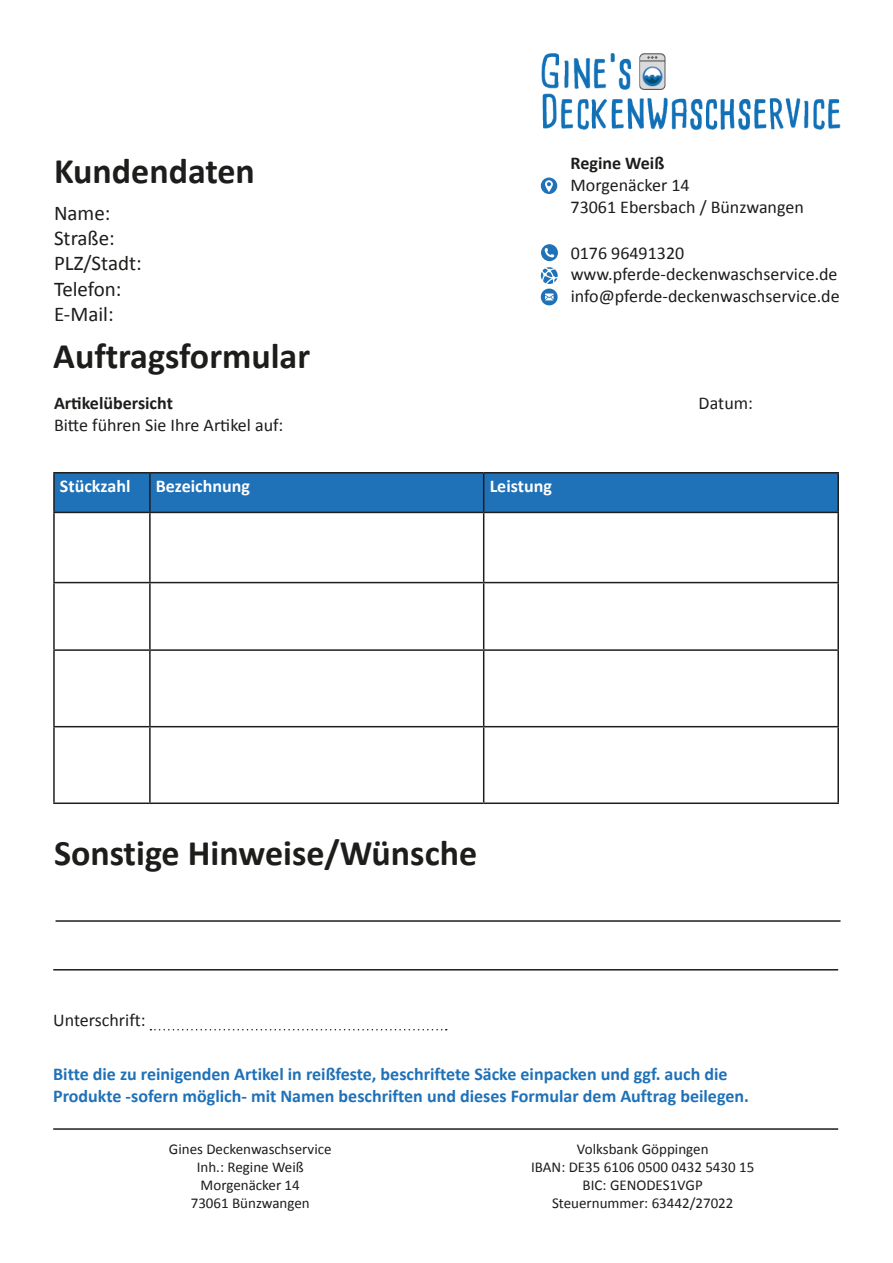
<style>
.page{position:relative;width:893px;height:1263px;background:#fff}
.page>*{position:absolute;margin:0;border:0;box-sizing:border-box;transform-origin:0 0}
.t1{font:700 36px "Calibri";color:#1d1d1b}
.t2{font:21px/25.2px "Calibri";color:#1d1d1b}
.t3{font:18px "Calibri";color:#1d1d1b}
.t4{font:700 18px/21.6px "Calibri";color:#1f71b8}
.t5{font:700 18px "Calibri";color:#fff}
.t6{font:700 18px "Calibri";color:#1d1d1b}
.t7{font:15px/18px "Calibri";color:#1d1d1b;text-align:center}
</style>
<div class="page">
<img style="left:541px;top:53px;width:300px;height:78px">
<div style="left:541px;top:178px;width:16px;height:16px;background:#1f71b8;border-radius:50%"></div>
<svg style="left:545px;top:180px;width:8px;height:12px"></svg>
<svg style="left:541px;top:267px;width:17px;height:38px"></svg>
<svg style="left:541px;top:244px;width:17px;height:17px"></svg>
<div style="left:55px;top:473px;width:782px;height:39px;background:#1f71b8"></div>
<hr style="left:53px;top:472px;width:97px;height:1px;background:#1d1d1b">
<hr style="left:53px;top:473px;width:2px;height:39px;background:#1d1d1b">
<hr style="left:150px;top:472px;width:334px;height:1px;background:#1d1d1b">
<hr style="left:149px;top:473px;width:2px;height:39px;background:#1d1d1b">
<hr style="left:484px;top:472px;width:355px;height:1px;background:#1d1d1b">
<hr style="left:483px;top:473px;width:1px;height:39px;background:#1d1d1b">
<hr style="left:837px;top:473px;width:2px;height:39px;background:#1d1d1b">
<hr style="left:53px;top:512px;width:97px;height:1px;background:#1d1d1b">
<hr style="left:53px;top:513px;width:2px;height:69px;background:#1d1d1b">
<hr style="left:150px;top:512px;width:334px;height:1px;background:#1d1d1b">
<hr style="left:149px;top:513px;width:2px;height:69px;background:#1d1d1b">
<hr style="left:484px;top:512px;width:355px;height:1px;background:#1d1d1b">
<hr style="left:483px;top:513px;width:1px;height:69px;background:#1d1d1b">
<hr style="left:837px;top:513px;width:2px;height:69px;background:#1d1d1b">
<hr style="left:53px;top:582px;width:97px;height:1px;background:#1d1d1b">
<hr style="left:53px;top:583px;width:2px;height:66px;background:#1d1d1b">
<hr style="left:150px;top:582px;width:334px;height:1px;background:#1d1d1b">
<hr style="left:149px;top:583px;width:2px;height:66px;background:#1d1d1b">
<hr style="left:484px;top:582px;width:355px;height:1px;background:#1d1d1b">
<hr style="left:483px;top:583px;width:1px;height:66px;background:#1d1d1b">
<hr style="left:837px;top:583px;width:2px;height:66px;background:#1d1d1b">
<hr style="left:53px;top:649px;width:97px;height:2px;background:#1d1d1b">
<hr style="left:53px;top:651px;width:2px;height:75px;background:#1d1d1b">
<hr style="left:150px;top:649px;width:334px;height:2px;background:#1d1d1b">
<hr style="left:149px;top:651px;width:2px;height:75px;background:#1d1d1b">
<hr style="left:484px;top:649px;width:355px;height:2px;background:#1d1d1b">
<hr style="left:483px;top:651px;width:1px;height:75px;background:#1d1d1b">
<hr style="left:837px;top:651px;width:2px;height:75px;background:#1d1d1b">
<hr style="left:53px;top:726px;width:97px;height:1px;background:#1d1d1b">
<hr style="left:53px;top:727px;width:2px;height:75px;background:#1d1d1b">
<hr style="left:150px;top:726px;width:334px;height:1px;background:#1d1d1b">
<hr style="left:149px;top:727px;width:2px;height:75px;background:#1d1d1b">
<hr style="left:484px;top:726px;width:355px;height:1px;background:#1d1d1b">
<hr style="left:483px;top:727px;width:1px;height:75px;background:#1d1d1b">
<hr style="left:837px;top:727px;width:2px;height:75px;background:#1d1d1b">
<hr style="left:53px;top:802px;width:97px;height:2px;background:#1d1d1b">
<hr style="left:150px;top:802px;width:334px;height:2px;background:#1d1d1b">
<hr style="left:484px;top:802px;width:355px;height:2px;background:#1d1d1b">
<hr style="left:53px;top:1128px;width:785px;height:2px;background:#1d1d1b">
<hr style="left:56px;top:920px;width:784px;height:2px;background:#1d1d1b">
<hr style="left:53px;top:969px;width:785px;height:1px;background:#1d1d1b">
<svg style="left:150px;top:1029px;width:297px;height:1px"></svg>
<p class="t1" style="left:54px;top:149px;width:202px">Kundendaten</p>
<p class="t2" style="left:54px;top:199px;width:89px">Name:<br>Straße:<br>PLZ/Stadt:</p>
<p class="t2" style="left:54px;top:275px;width:69px">Telefon:</p>
<p class="t2" style="left:54px;top:300px;width:61px">E-Mail:</p>
<p class="t1" style="left:53px;top:334px;width:258px">Auftragsformular</p>
<p class="t6" style="left:54px;top:392px;width:120px">Artikelübersicht</p>
<p class="t3" style="left:54px;top:413px;width:231px">Bitte führen Sie Ihre Artikel auf:</p>
<p class="t6" style="left:571px;top:152px;width:95px">Regine Weiß</p>
<p class="t3" style="left:571px;top:174px;width:121px">Morgenäcker 14</p>
<p class="t3" style="left:571px;top:195px;width:235px">73061 Ebersbach / Bünzwangen</p>
<p class="t3" style="left:571px;top:242px;width:115px">0176 96491320</p>
<p class="t3" style="left:571px;top:263px;width:268px">www.pferde-deckenwaschservice.de</p>
<p class="t3" style="left:571px;top:285px;width:270px">info@pferde-deckenwaschservice.de</p>
<p class="t3" style="left:699px;top:392px;width:56px">Datum:</p>
<p class="t5" style="left:60px;top:475px;width:72px">Stückzahl</p>
<p class="t5" style="left:156px;top:475px;width:95px">Bezeichnung</p>
<p class="t5" style="left:490px;top:475px;width:64px">Leistung</p>
<p class="t1" style="left:54px;top:831px;width:425px">Sonstige Hinweise/Wünsche</p>
<p class="t3" style="left:53px;top:1009px;width:94px">Unterschrift:</p>
<p class="t4" style="left:53px;top:1062px;width:697px">Bitte die zu reinigenden Artikel in reißfeste, beschriftete Säcke einpacken und ggf. auch die<br>Produkte -sofern möglich- mit Namen beschriften und dieses Formular dem Auftrag beilegen.</p>
<p class="t7" style="left:169px;top:1140px;width:164px">Gines Deckenwaschservice</p>
<p class="t7" style="left:197px;top:1158px;width:108px">Inh.: Regine Weiß</p>
<p class="t7" style="left:201px;top:1176px;width:101px">Morgenäcker 14</p>
<p class="t7" style="left:191px;top:1194px;width:120px">73061 Bünzwangen</p>
<p class="t7" style="left:531px;top:1140px;width:225px">Volksbank Göppingen<br>IBAN: DE35 6106 0500 0432 5430 15</p>
<p class="t7" style="left:583px;top:1176px;width:122px">BIC: GENODES1VGP</p>
<p class="t7" style="left:552px;top:1194px;width:183px">Steuernummer: 63442/27022</p>
</div>
